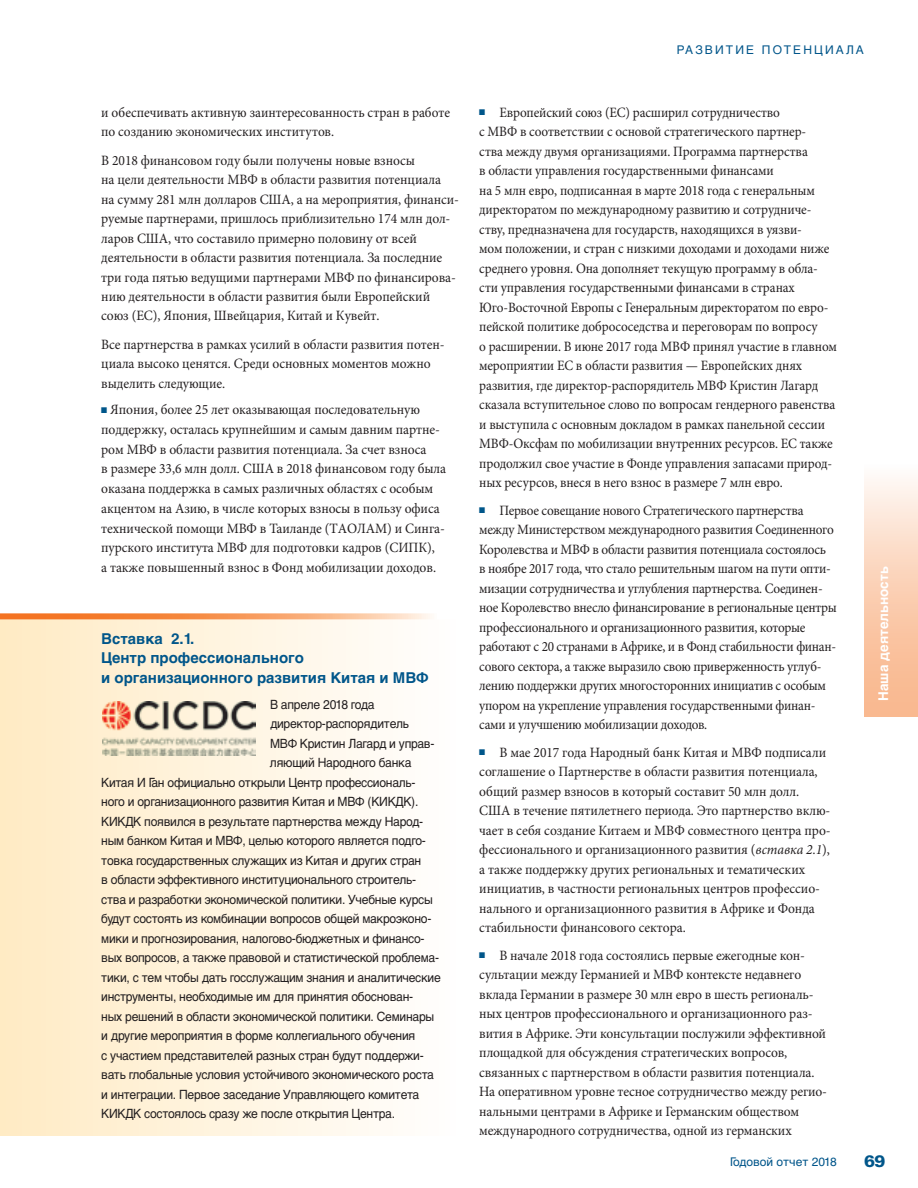
<style>
.page{position:relative;width:918px;height:1188px;background:#fff}
.page>*{position:absolute;margin:0;border:0;box-sizing:border-box;transform-origin:0 0}
.t1{font:900 16.5px "Univers LT Std";color:#00568a}
.t2{font:700 15px/19.5px "Helvetica Cyr";color:#00568a}
.t3{font:14.25px/19.5px "Minion Pro";letter-spacing:-.005em;color:#231f20;scale:.95 1}
.t4{font:14.25px/19.5px "Minion Pro";letter-spacing:-.005em;color:#231f20;scale:.93 1}
.t5{font:14.25px/19.5px "Minion Pro";letter-spacing:-.005em;color:#231f20;scale:.94 1}
.t6{font:700 13.5px "Helvetica Cyr";color:#fff}
.t7{font:12.75px "Helvetica Cyr Upright";letter-spacing:-.02em;color:#231f20;scale:.95 1}
.t8{font:12px "Helvetica Cyr Upright";letter-spacing:.18em;color:#01558a}
.t9{font:12px "Helvetica Cyr Upright";color:#01558a}
.s1{color:#00568a}
.s2{font-style:italic}
</style>
<div class="page">
<div style="left:0;top:618px;width:459px;height:517px;background:linear-gradient(to right,#ffebc4,#fffefe)"></div>
<svg style="left:0;top:613px;width:459px;height:6px;background:#f8a772"></svg>
<img style="left:103px;top:701px;width:153px;height:54px">
<div style="left:864px;top:464px;width:54px;height:253px;background:linear-gradient(to bottom,#fef7f2,#f8b082)"></div>
<p class="t5" style="left:101px;top:103px;width:373px">и обеспечивать активную заинтересованность стран в работе по созданию экономических институтов.</p>
<p class="t3" style="left:101px;top:150px;width:378px">В 2018 финансовом году были получены новые взносы<br>на цели деятельности МВФ в области развития потенциала<br>на сумму 281 млн долларов США, а на мероприятия, финанси&shy;руемые партнерами, пришлось приблизительно 174 млн дол&shy;ларов США, что составило примерно половину от всей деятельности в области развития потенциала. За последние три года пятью ведущими партнерами МВФ по финансирова&shy;нию деятельности в области развития были Европейский союз (ЕС), Япония, Швейцария, Китай и Кувейт.</p>
<p class="t3" style="left:101px;top:335px;width:363px">Все партнерства в рамках усилий в области развития потен&shy;циала высоко ценятся. Среди основных моментов можно выделить следующие.</p>
<p class="t3" style="left:101px;top:400px;width:365px"><span class="s1">■</span> Япония, более 25 лет оказывающая последовательную поддержку, осталась крупнейшим и самым давним партне&shy;ром МВФ в области развития потенциала. За счет взноса<br>в размере 33,6 млн долл. США в 2018 финансовом году была оказана поддержка в самых различных областях с особым акцентом на Азию, в числе которых взносы в пользу офиса технической помощи МВФ в Таиланде (ТАОЛАМ) и Синга&shy;пурского института МВФ для подготовки кадров (СИПК),<br>а также повышенный взнос в Фонд мобилизации доходов.</p>
<p class="t2" style="left:101px;top:629px;width:329px">Вставка 2.1.<br>Центр профессионального<br>и организационного развития Китая и МВФ</p>
<p class="t7" style="left:270px;top:697px;width:112px">В апреле 2018 года</p>
<p class="t7" style="left:270px;top:717px;width:148px">директор-распорядитель</p>
<p class="t7" style="left:270px;top:736px;width:175px">МВФ Кристин Лагард и управ-</p>
<p class="t7" style="left:270px;top:756px;width:150px">ляющий Народного банка</p>
<p class="t7" style="left:101px;top:775px;width:332px">Китая И Ган официально открыли Центр профессиональ-</p>
<p class="t7" style="left:101px;top:795px;width:335px">ного и организационного развития Китая и МВФ (КИКДК).</p>
<p class="t7" style="left:101px;top:814px;width:340px">КИКДК появился в результате партнерства между Народ-</p>
<p class="t7" style="left:101px;top:834px;width:343px">ным банком Китая и МВФ, целью которого является подго-</p>
<p class="t7" style="left:101px;top:853px;width:338px">товка государственных служащих из Китая и других стран</p>
<p class="t7" style="left:101px;top:873px;width:333px">в области эффективного институционального строитель-</p>
<p class="t7" style="left:101px;top:892px;width:351px">ства и разработки экономической политики. Учебные курсы</p>
<p class="t7" style="left:101px;top:912px;width:349px">будут состоять из комбинации вопросов общей макроэконо-</p>
<p class="t7" style="left:101px;top:931px;width:342px">мики и прогнозирования, налогово-бюджетных и финансо-</p>
<p class="t7" style="left:101px;top:951px;width:357px">вых вопросов, а также правовой и статистической проблема-</p>
<p class="t7" style="left:101px;top:970px;width:359px">тики, с тем чтобы дать госслужащим знания и аналитические</p>
<p class="t7" style="left:101px;top:990px;width:330px">инструменты, необходимые им для принятия обоснован-</p>
<p class="t7" style="left:101px;top:1009px;width:352px">ных решений в области экономической политики. Семинары</p>
<p class="t7" style="left:101px;top:1029px;width:332px">и другие мероприятия в форме коллегиального обучения</p>
<p class="t7" style="left:101px;top:1048px;width:341px">с участием представителей разных стран будут поддержи-</p>
<p class="t7" style="left:101px;top:1068px;width:352px">вать глобальные условия устойчивого экономического роста</p>
<p class="t7" style="left:101px;top:1087px;width:336px">и интеграции. Первое заседание Управляющего комитета</p>
<p class="t7" style="left:101px;top:1107px;width:311px">КИКДК состоялось сразу же после открытия Центра.</p>
<p class="t8" style="left:677px;top:43px;width:189px">РАЗВИТИЕ ПОТЕНЦИАЛА</p>
<p class="t4" style="left:479px;top:103px;width:386px"><span class="s1">■</span> Европейский союз (ЕС) расширил сотрудничество<br>с МВФ в соответствии с основой стратегического партнер-<br>ства между двумя организациями. Программа партнерства<br>в области управления государственными финансами<br>на 5 млн евро, подписанная в марте 2018 года с генеральным директоратом по международному развитию и сотрудниче&shy;ству, предназначена для государств, находящихся в уязви-<br>мом положении, и стран с низкими доходами и доходами ниже среднего уровня. Она дополняет текущую программу в обла&shy;сти управления государственными финансами в странах Юго-Восточной Европы с Генеральным директоратом по евро&shy;пейской политике добрососедства и переговорам по вопросу<br>о расширении. В июне 2017 года МВФ принял участие в главном мероприятии ЕС в области развития — Европейских днях развития, где директор-распорядитель МВФ Кристин Лагард сказала вступительное слово по вопросам гендерного равенства и выступила с основным докладом в рамках панельной сессии МВФ-Оксфам по мобилизации внутренних ресурсов. ЕС также продолжил свое участие в Фонде управления запасами природ&shy;ных ресурсов, внеся в него взнос в размере 7 млн евро.</p>
<p class="t4" style="left:479px;top:501px;width:386px"><span class="s1">■</span> Первое совещание нового Стратегического партнерства между Министерством международного развития Соединенного Королевства и МВФ в области развития потенциала состоялось<br>в ноябре 2017 года, что стало решительным шагом на пути опти&shy;мизации сотрудничества и углубления партнерства. Соединен&shy;ное Королевство внесло финансирование в региональные центры профессионального и организационного развития, которые работают с 20 странами в Африке, и в Фонд стабильности финан&shy;сового сектора, а также выразило свою приверженность углуб&shy;лению поддержки других многосторонних инициатив с особым упором на укрепление управления государственными финан&shy;сами и улучшению мобилизации доходов.</p>
<p class="t3" style="left:479px;top:743px;width:371px"><span class="s1">■</span> В мае 2017 года Народный банк Китая и МВФ подписали соглашение о Партнерстве в области развития потенциала, общий размер взносов в который составит 50 млн долл.<br>США в течение пятилетнего периода. Это партнерство вклю&shy;чает в себя создание Китаем и МВФ совместного центра про&shy;фессионального и организационного развития (<span class="s2">вставка 2.1</span>), а также поддержку других региональных и тематических инициатив, в частности региональных центров профессио&shy;нального и организационного развития в Африке и Фонда стабильности финансового сектора.</p>
<p class="t3" style="left:479px;top:945px;width:367px"><span class="s1">■</span> В начале 2018 года состоялись первые ежегодные кон&shy;сультации между Германией и МВФ контексте недавнего вклада Германии в размере 30 млн евро в шесть региональ&shy;ных центров профессионального и организационного раз&shy;вития в Африке. Эти консультации послужили эффективной площадкой для обсуждения стратегических вопросов, связанных с партнерством в области развития потенциала.<br>На оперативном уровне тесное сотрудничество между регио&shy;нальными центрами в Африке и Германским обществом международного сотрудничества, одной из германских</p>
<p class="t6" style="left:876px;top:701px;width:136px;rotate:-90deg">Наша деятельность</p>
<p class="t9" style="left:730px;top:1155px;width:108px">Годовой отчет 2018</p>
<p class="t1" style="left:864px;top:1150px;width:23px">69</p>
</div>
